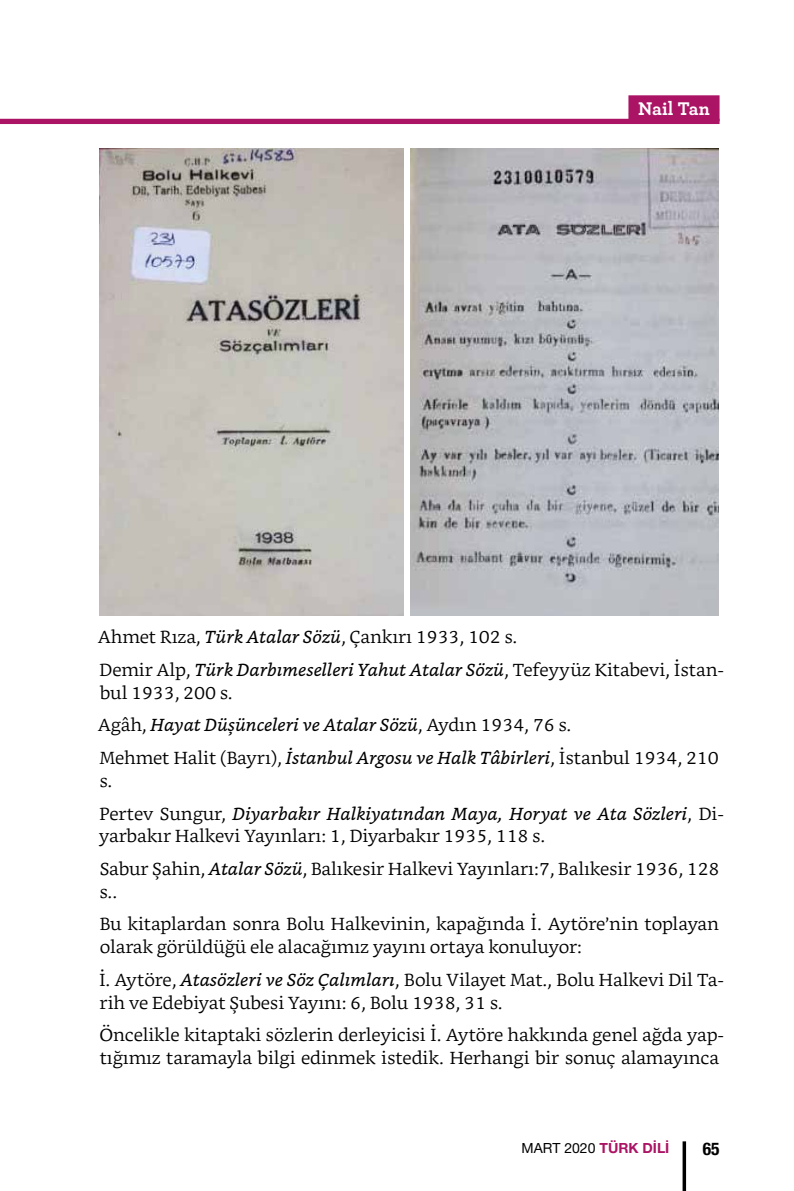
<style>
.page{position:relative;width:794px;height:1191px;background:#fff}
.page>*{position:absolute;margin:0;border:0;box-sizing:border-box;transform-origin:0 0}
.t1{font:700 19.25px "Archer";color:#fff}
.t2{font:300 17.5px/32.7px "Bookerly";color:#000}
.t3{font:italic 17.5px/32.7px "Bookerly";color:#000}
.t4{font:700 condensed 17.5px "Helvetica Neue LT Pro";color:#000}
.t5{font:14px "Helvetica Neue LT Pro";color:#000}
.s1{color:#ab1464}
.s2{font-weight:400;font-style:italic}
.s3{font-weight:300;font-style:normal}
.s4{font-weight:700;color:#ab1464}
</style>
<div class="page">
<svg style="left:682px;top:1141px;width:4px;height:50px"></svg>
<div style="left:628px;top:95px;width:91px;height:26px;background:#ab1464"></div>
<div style="left:0;top:119px;width:719px;height:5px;background:#ab1464"></div>
<img style="left:99px;top:149px;width:304px;height:466px">
<img style="left:410px;top:149px;width:308px;height:466px">
<p class="t1" style="left:628px;top:94px;width:93px"><span class="s1">..</span>Nail Tan<span class="s1">..</span></p>
<p class="t2" style="left:98px;top:621px;width:627px">Ahmet Rıza, <span class="s2">Türk Atalar Sözü</span>, Çankırı 1933, 102 s.<br>Demir Alp, <span class="s2">Türk Darbımeselleri Yahut Atalar Sözü</span>, Tefeyyüz Kitabevi, İstan-</p>
<p class="t2" style="left:98px;top:676px;width:622px">bul 1933, 200 s.<br>Agâh, <span class="s2">Hayat Düşünceleri ve Atalar Sözü</span>, Aydın 1934, 76 s.<br>Mehmet Halit (Bayrı), <span class="s2">İstanbul Argosu ve Halk Tâbirleri</span>, İstanbul 1934, 210</p>
<p class="t3" style="left:99px;top:764px;width:626px"><span class="s3">s.<br>Pertev Sungur,</span> Diyarbakır Halkiyatından Maya, Horyat ve Ata Sözleri<span class="s3">, Di-</span></p>
<p class="t2" style="left:99px;top:820px;width:622px">yarbakır Halkevi Yayınları: 1, Diyarbakır 1935, 118 s.<br>Sabur Şahin, <span class="s2">Atalar Sözü</span>, Balıkesir Halkevi Yayınları:7, Balıkesir 1936, 128</p>
<p class="t2" style="left:99px;top:875px;width:621px">s..<br>Bu kitaplardan sonra Bolu Halkevinin, kapağında İ. Aytöre’nin toplayan</p>
<p class="t2" style="left:99px;top:930px;width:626px">olarak görüldüğü ele alacağımız yayını ortaya konuluyor:<br>İ. Aytöre, <span class="s2">Atasözleri ve Söz Çalımları</span>, Bolu Vilayet Mat., Bolu Halkevi Dil Ta-</p>
<p class="t2" style="left:99px;top:986px;width:626px">rih ve Edebiyat Şubesi Yayını: 6, Bolu 1938, 31 s.<br>Öncelikle kitaptaki sözlerin derleyicisi İ. Aytöre hakkında genel ağda yap-</p>
<p class="t2" style="left:100px;top:1041px;width:620px">tığımız taramayla bilgi edinmek istedik. Herhangi bir sonuç alamayınca</p>
<p class="t5" style="left:521px;top:1139px;width:149px">MART 2020 <span class="s4">TÜRK DİLİ</span></p>
<p class="t4" style="left:702px;top:1138px;width:18px">65</p>
</div>
